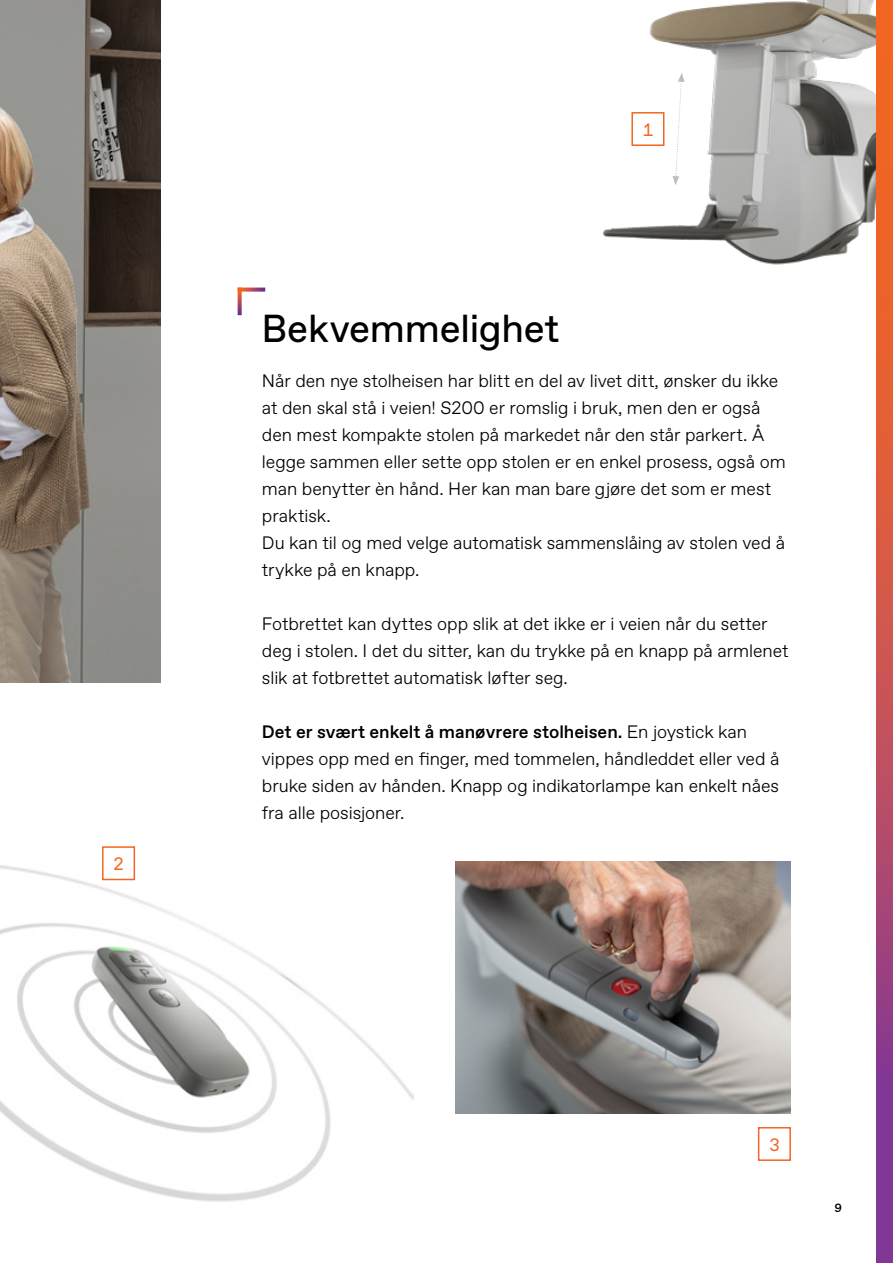
<style>
.page{position:relative;width:893px;height:1263px;background:#fff}
.page>*{position:absolute;margin:0;border:0;box-sizing:border-box;transform-origin:0 0}
.t1{font:39px "TKE Type";letter-spacing:-.005em;color:#000}
.t2{font:300 18px/27px "TKE Type";letter-spacing:-.005em;color:#000}
.t3{font:18px "TKE Type Mono";color:#f26522}
.t4{font:500 12px "TKE Type";color:#000}
.s1{font-weight:500}
</style>
<div class="page">
<img style="left:603px;top:0;width:273px;height:265px">
<svg style="left:876px;top:0;width:17px;height:1263px;background:#c35255"></svg>
<img style="left:0;top:0;width:161px;height:683px">
<svg style="left:673px;top:73px;width:12px;height:112px"></svg>
<div style="left:631px;top:112px;width:33px;height:34px;border:2px solid #f26522"></div>
<img style="left:0;top:847px;width:413px;height:355px">
<div style="left:102px;top:846px;width:33px;height:34px;border:2px solid #f26522"></div>
<div style="left:758px;top:1127px;width:33px;height:34px;border:2px solid #f26522"></div>
<img style="left:455px;top:861px;width:336px;height:252px">
<svg style="left:238px;top:292px;width:4px;height:23px"></svg>
<svg style="left:238px;top:288px;width:27px;height:4px"></svg>
<p class="t3" style="left:113px;top:854px;width:12px">2</p>
<p class="t3" style="left:643px;top:119px;width:12px">1</p>
<h1 class="t1" style="left:261px;top:306px;width:300px">Bekvemmelighet</h1>
<p class="t2" style="left:262px;top:367px;width:525px">Når den nye stolheisen har blitt en del av livet ditt, ønsker du ikke at den skal stå i veien! S200 er romslig i bruk, men den er også den mest kompakte stolen på markedet når den står parkert. Å legge sammen eller sette opp stolen er en enkel prosess, også om man benytter èn hånd. Her kan man bare gjøre det som er mest praktisk.<br>Du kan til og med velge automatisk sammenslåing av stolen ved å trykke på en knapp.</p>
<p class="t2" style="left:262px;top:610px;width:528px">Fotbrettet kan dyttes opp slik at det ikke er i veien når du setter deg i stolen. I det du sitter, kan du trykke på en knapp på armlenet slik at fotbrettet automatisk løfter seg.</p>
<p class="t2" style="left:262px;top:718px;width:519px"><span class="s1">Det er svært enkelt å manøvrere stolheisen.</span> En joystick kan vippes opp med en finger, med tommelen, håndleddet eller ved å bruke siden av hånden. Knapp og indikatorlampe kan enkelt nåes fra alle posisjoner.</p>
<p class="t3" style="left:769px;top:1134px;width:12px">3</p>
<p class="t4" style="left:834px;top:1201px;width:9px">9</p>
</div>
